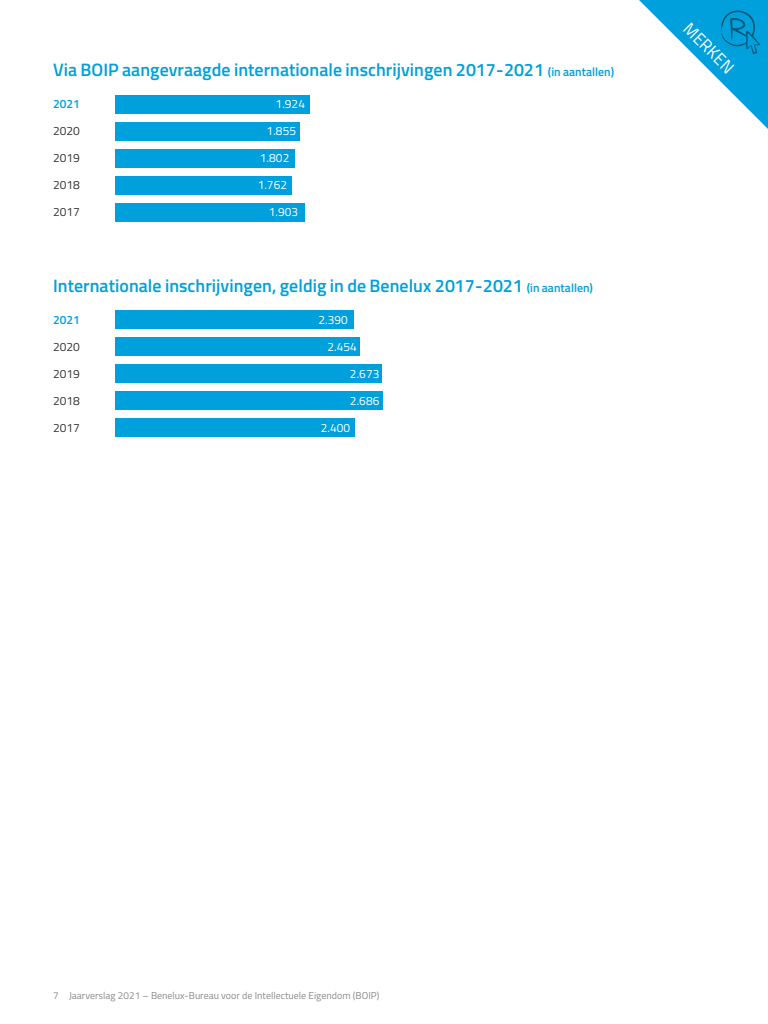
<style>
.page{position:relative;width:768px;height:1024px;background:#fff}
.page>*{position:absolute;margin:0;border:0;box-sizing:border-box;transform-origin:0 0}
.TABELLEN_4_6_kolom{font:600 18px "Titillium";color:#00a0dc}
.GRAFIEK_KOP{font:600 18px "Titillium";color:#00a0dc}
.PLATTE_TEKST{font:17.5px "Titillium Regular Upright";color:#fff}
.GRAFIEK{font:12px "Titillium";color:#fff}
.GRAFIEK-2{font:12px "Titillium";color:#353535}
.GRAFIEK-3{font:600 12px "Titillium";color:#00a0dc}
.t1{font:10px "Titillium";color:#8b8b8b}
.s1{font-size:12px}
</style>
<div class="page">
<div style="left:115px;top:310px;width:239px;height:19px;background:#00a0dc"></div>
<div style="left:115px;top:337px;width:245px;height:19px;background:#00a0dc"></div>
<div style="left:115px;top:391px;width:268px;height:19px;background:#00a0dc"></div>
<div style="left:115px;top:418px;width:240px;height:19px;background:#00a0dc"></div>
<div style="left:115px;top:364px;width:267px;height:19px;background:#00a0dc"></div>
<div style="left:115px;top:95px;width:194px;height:19px;background:#00a0dc"></div>
<div style="left:115px;top:122px;width:185px;height:19px;background:#00a0dc"></div>
<div style="left:115px;top:176px;width:177px;height:19px;background:#00a0dc"></div>
<div style="left:115px;top:203px;width:190px;height:19px;background:#00a0dc"></div>
<div style="left:115px;top:149px;width:180px;height:19px;background:#00a0dc"></div>
<svg style="left:639px;top:0;width:129px;height:129px"></svg>
<p class="TABELLEN_4_6_kolom" style="left:53px;top:56px;width:563px">Via BOIP aangevraagde internationale inschrijvingen 2017-2021 <span class="s1">(in aantallen)</span></p>
<p class="GRAFIEK-3" style="left:53px;top:95px;width:28px">2021</p>
<p class="GRAFIEK" style="left:276px;top:95px;width:31px">1.924</p>
<p class="GRAFIEK-2" style="left:53px;top:122px;width:28px">2020</p>
<p class="GRAFIEK" style="left:267px;top:122px;width:31px">1.855</p>
<p class="GRAFIEK-2" style="left:53px;top:149px;width:28px">2019</p>
<p class="GRAFIEK" style="left:260px;top:149px;width:31px">1.802</p>
<p class="GRAFIEK-2" style="left:53px;top:176px;width:28px">2018</p>
<p class="GRAFIEK" style="left:258px;top:176px;width:31px">1.762</p>
<p class="GRAFIEK-2" style="left:53px;top:203px;width:28px">2017</p>
<p class="GRAFIEK" style="left:269px;top:203px;width:31px">1.903</p>
<p class="GRAFIEK_KOP" style="left:53px;top:272px;width:542px">Internationale inschrijvingen, geldig in de Benelux 2017-2021 <span class="s1">(in aantallen)</span></p>
<p class="GRAFIEK-3" style="left:53px;top:311px;width:28px">2021</p>
<p class="GRAFIEK" style="left:318px;top:311px;width:31px">2.390</p>
<p class="GRAFIEK-2" style="left:53px;top:338px;width:28px">2020</p>
<p class="GRAFIEK" style="left:327px;top:338px;width:31px">2.454</p>
<p class="GRAFIEK-2" style="left:53px;top:365px;width:28px">2019</p>
<p class="GRAFIEK" style="left:350px;top:365px;width:31px">2.673</p>
<p class="GRAFIEK-2" style="left:53px;top:392px;width:28px">2018</p>
<p class="GRAFIEK" style="left:350px;top:392px;width:31px">2.686</p>
<p class="GRAFIEK-2" style="left:53px;top:419px;width:28px">2017</p>
<p class="GRAFIEK" style="left:321px;top:419px;width:31px">2.400</p>
<p class="PLATTE_TEKST" style="left:696px;top:16px;width:65px;rotate:45deg">MERKEN</p>
<p class="t1" style="left:53px;top:988px;width:328px">7 Jaarverslag 2021 – Benelux-Bureau voor de Intellectuele Eigendom (BOIP)</p>
</div>
